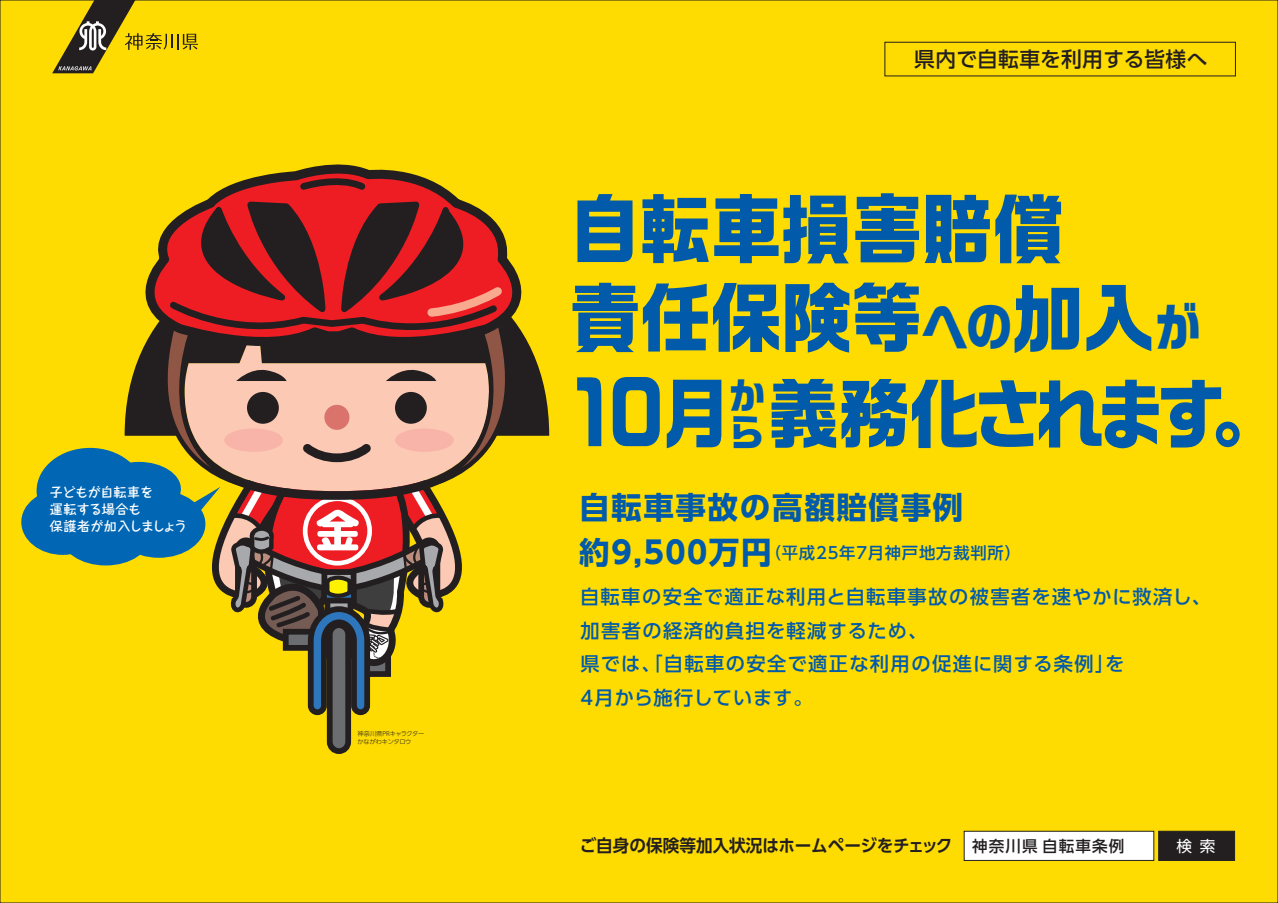
<style>
.page{position:relative;width:1278px;height:903px;background:#fff}
.page>*{position:absolute;margin:0;border:0;box-sizing:border-box;transform-origin:0 0}
.t1{font:700 75.6px/88.7px "Ro G San Srf Std";color:#015aaa;scale:.93 1}
.t2{font:700 75.6px "Ro G San Srf Std";letter-spacing:-.11em;color:#015aaa;scale:.86 1}
.t3{font:700 36.93px/36.8px "Ro G San Srf Std";color:#015aaa}
.t4{font:700 30.54px "UD Shin Go Pro";letter-spacing:.05em;color:#015aaa}
.t5{font:500 20.74px "UD Shin Go Pro";letter-spacing:.015em;color:#231f20}
.t6{font:500 19.25px/33.5px "UD Shin Go Pro";letter-spacing:.07em;color:#015aaa}
.t7{font:700 17.15px "UD Shin Go Pro De";letter-spacing:-.005em;color:#231f20}
.t8{font:500 16.28px "UD Shin Go Pro";letter-spacing:.05em;color:#015aaa}
.t9{font:15.58px "UD Shin Go Pro";color:#fff}
.t10{font:700 12.95px/17.3px "Taka Hand Std De";letter-spacing:-.01em;color:#fff}
.t11{font:300 6.21px/8px "UD Shin Go Pro";letter-spacing:-.03em;color:#231f20}
.s1{font-size:51.36px}
.s2{font-size:83.83px}
.s3{font-weight:700;font-size:30.54px}
.s4{font-family:"UD Shin Go Pro";font-weight:500;font-size:15.58px}
</style>
<div class="page">
<div style="left:0;top:0;width:1277px;height:903px;background:#ffdc01"></div>
<svg style="left:125px;top:358px;width:424px;height:104px"></svg>
<div style="left:330px;top:625px;width:18px;height:126px;background:#6c6d70;border-radius:9px"></div>
<div style="left:327px;top:622px;width:24px;height:132px;border:6px solid #231f20;border-radius:9px"></div>
<svg style="left:261px;top:164px;width:158px;height:12px"></svg>
<svg style="left:52px;top:0;width:146px;height:73px"></svg>
<div style="left:884px;top:42px;width:351px;height:34px;border:1px solid #231f20"></div>
<div style="left:37px;top:448px;width:107px;height:86px;background:#0166b3;border-radius:50%"></div>
<div style="left:61px;top:506px;width:89px;height:59px;background:#0166b3;border-radius:50%"></div>
<div style="left:21px;top:489px;width:83px;height:66px;background:#0166b3;border-radius:50%"></div>
<div style="left:97px;top:462px;width:84px;height:54px;background:#0166b3;border-radius:50%"></div>
<svg style="left:137px;top:176px;width:398px;height:542px"></svg>
<div style="left:964px;top:831px;width:189px;height:29px;background:#fff;border:1px solid #231f20"></div>
<div style="left:1158px;top:831px;width:76px;height:29px;background:#231f20;border:1px solid #231f20"></div>
<p class="t10" style="left:50px;top:482px;width:139px">子どもが自転車を<br>運転する場合も<br>保護者が加入しましょう</p>
<p class="t11" style="left:357px;top:730px;width:68px">神奈川県PRキャラクターかながわキンタロウ</p>
<p class="t5" style="left:914px;top:42px;width:295px">県内で自転車を利用する皆様へ</p>
<h1 class="t1" style="left:570px;top:186px;width:681px">自転車損害賠償<br>責任保険等<span class="s1">への</span>加入<span class="s1">が</span></h1>
<h1 class="t2" style="left:570px;top:362px;width:829px"><span class="s2">10</span>月 義務化されます。</h1>
<h2 class="t3" style="left:728px;top:377px;width:37px">から</h2>
<h3 class="t4" style="left:579px;top:482px;width:386px">自転車事故の高額賠償事例</h3>
<p class="t8" style="left:579px;top:539px;width:443px"><span class="s3">約9,500万円</span>（平成25年7月神戸地方裁判所）</p>
<p class="t6" style="left:580px;top:580px;width:632px">自転車の安全で適正な利用と自転車事故の被害者を速やかに救済し、加害者の経済的負担を軽減するため、<br>県では、「自転車の安全で適正な利用の促進に関する条例」を<br>4月から施行しています。</p>
<p class="t7" style="left:580px;top:831px;width:546px">ご自身の保険等加入状況はホームページをチェック <span class="s4">神奈川県自転車条例</span></p>
<p class="t9" style="left:1176px;top:833px;width:40px">検 索</p>
</div>
